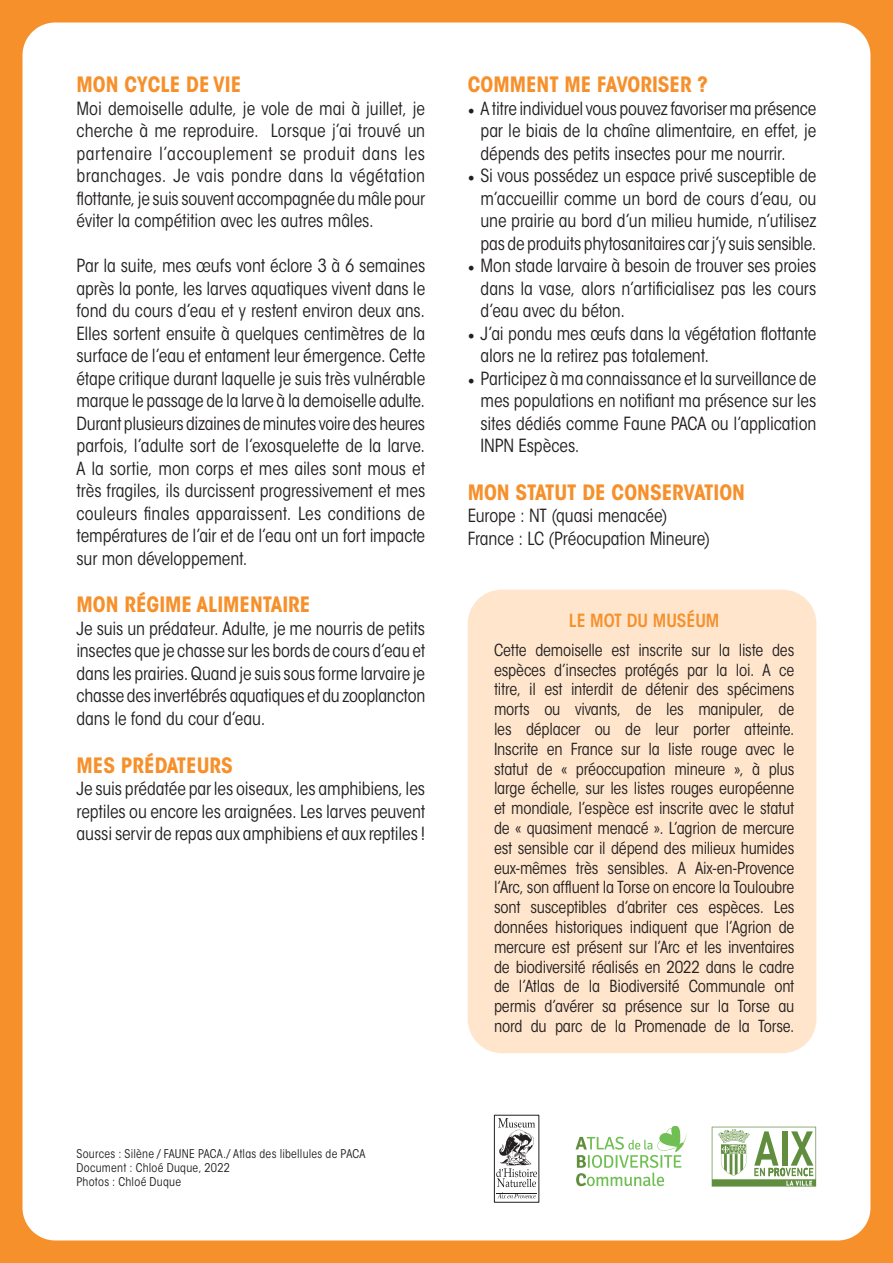
<style>
.page{position:relative;width:893px;height:1263px;background:#fff}
.page>*{position:absolute;margin:0;border:0;box-sizing:border-box;transform-origin:0 0}
.t1{font:700 condensed 21px "ITC Avant Garde Std";color:#f6902b}
.t2{font:condensed 18px/22.5px "ITC Avant Garde Std";letter-spacing:-.01em;color:#231f20;text-align:justify}
.t3{font:600 condensed 18px "ITC Avant Garde Std";color:#f6902b}
.t4{font:condensed 16.5px/19.8px "ITC Avant Garde Std";letter-spacing:-.01em;color:#231f20;text-align:justify}
.t5{font:condensed 12px "ITC Avant Garde Std";letter-spacing:.02em;color:#231f20}
.s1{font-family:"Minion Pro";font-stretch:normal}
</style>
<div class="page">
<div style="left:0;top:0;width:893px;height:1263px;border:22px solid #f6902b;border-radius:44px"></div>
<div style="left:468px;top:590px;width:348px;height:463px;background:#fee5cc;border-radius:34px"></div>
<div style="left:494px;top:1115px;width:45px;height:87px;background:linear-gradient(to right,#fff,#fff)"></div>
<div style="left:494px;top:1115px;width:45px;height:87px;border:1px solid #231f20"></div>
<svg style="left:496px;top:1118px;width:41px;height:80px"></svg>
<hr style="left:496px;top:1193px;width:41px;height:1px;background:#231f20">
<svg style="left:576px;top:1127px;width:111px;height:59px"></svg>
<svg style="left:712px;top:1127px;width:104px;height:59px"></svg>
<p class="t1" style="left:77px;top:71px;width:166px">MON CYCLE DE VIE</p>
<p class="t2" style="left:77px;top:97px;width:350px">Moi demoiselle adulte, je vole de mai à juillet, je cherche à me reproduire. Lorsque j’ai trouvé un partenaire l’accouplement se produit dans les branchages. Je vais pondre dans la végétation flottante, je suis souvent accompagnée du mâle pour éviter la compétition avec les autres mâles.</p>
<p class="t2" style="left:77px;top:254px;width:350px">Par la suite, mes œufs vont éclore 3 à 6 semaines après la ponte, les larves aquatiques vivent dans le fond du cours d’eau et y restent environ deux ans.<br>Elles sortent ensuite à quelques centimètres de la surface de l’eau et entament leur émergence. Cette étape critique durant laquelle je suis très vulnérable marque le passage de la larve à la demoiselle adulte.<br>Durant plusieurs dizaines de minutes voire des heures parfois, l’adulte sort de l’exosquelette de la larve.<br>A la sortie, mon corps et mes ailes sont mous et très fragiles, ils durcissent progressivement et mes couleurs finales apparaissent. Les conditions de températures de l’air et de l’eau ont un fort impacte sur mon développement.</p>
<p class="t1" style="left:77px;top:591px;width:235px">MON RÉGIME ALIMENTAIRE</p>
<p class="t2" style="left:77px;top:617px;width:350px">Je suis un prédateur. Adulte, je me nourris de petits insectes que je chasse sur les bords de cours d’eau et dans les prairies. Quand je suis sous forme larvaire je chasse des invertébrés aquatiques et du zooplancton dans le fond du cour d’eau.</p>
<p class="t1" style="left:77px;top:751px;width:158px">MES PRÉDATEURS</p>
<p class="t2" style="left:77px;top:777px;width:350px">Je suis prédatée par les oiseaux, les amphibiens, les reptiles ou encore les araignées. Les larves peuvent aussi servir de repas aux amphibiens et aux reptiles !</p>
<p class="t1" style="left:468px;top:71px;width:242px">COMMENT ME FAVORISER ?</p>
<p class="t2" style="left:480px;top:97px;width:337px;text-indent:-13px"><span class="s1">•</span> A titre individuel vous pouvez favoriser ma présence par le biais de la chaîne alimentaire, en effet, je dépends des petits insectes pour me nourrir.</p>
<p class="t2" style="left:480px;top:164px;width:337px;text-indent:-13px"><span class="s1">•</span> Si vous possédez un espace privé susceptible de m’accueillir comme un bord de cours d’eau, ou une prairie au bord d’un milieu humide, n’utilisez pas de produits phytosanitaires car j’y suis sensible.</p>
<p class="t2" style="left:480px;top:254px;width:337px;text-indent:-13px"><span class="s1">•</span> Mon stade larvaire à besoin de trouver ses proies dans la vase, alors n’artificialisez pas les cours d’eau avec du béton.</p>
<p class="t2" style="left:480px;top:322px;width:337px;text-indent:-13px"><span class="s1">•</span> J’ai pondu mes œufs dans la végétation flottante alors ne la retirez pas totalement.</p>
<p class="t2" style="left:480px;top:367px;width:337px;text-indent:-13px"><span class="s1">•</span> Participez à ma connaissance et la surveillance de mes populations en notifiant ma présence sur les sites dédiés comme Faune PACA ou l’application INPN Espèces.</p>
<p class="t1" style="left:468px;top:479px;width:279px">MON STATUT DE CONSERVATION</p>
<p class="t2" style="left:468px;top:505px;width:201px">Europe : NT (quasi menacée)</p>
<p class="t2" style="left:468px;top:527px;width:244px">France : LC (Préocupation Mineure)</p>
<p class="t3" style="left:569px;top:610px;width:152px">LE MOT DU MUSÉUM</p>
<p class="t4" style="left:494px;top:640px;width:302px">Cette demoiselle est inscrite sur la liste des espèces d’insectes protégés par la loi. A ce titre, il est interdit de détenir des spécimens morts ou vivants, de les manipuler, de les déplacer ou de leur porter atteinte.</p>
<p class="t4" style="left:494px;top:739px;width:302px">Inscrite en France sur la liste rouge avec le statut de « préoccupation mineure », à plus large échelle, sur les listes rouges européenne et mondiale, l’espèce est inscrite avec le statut de « quasiment menacé ». L’agrion de mercure est sensible car il dépend des milieux humides eux-mêmes très sensibles. A Aix-en-Provence l’Arc, son affluent la Torse on encore la Touloubre sont susceptibles d’abriter ces espèces. Les données historiques indiquent que l’Agrion de mercure est présent sur l’Arc et les inventaires de biodiversité réalisés en 2022 dans le cadre de l’Atlas de la Biodiversité Communale ont permis d’avérer sa présence sur la Torse au nord du parc de la Promenade de la Torse.</p>
<p class="t5" style="left:77px;top:1146px;width:290px">Sources : Silène / FAUNE PACA./ Atlas des libellules de PACA</p>
<p class="t5" style="left:77px;top:1160px;width:155px">Document : Chloé Duque, 2022</p>
<p class="t5" style="left:77px;top:1175px;width:106px">Photos : Chloé Duque</p>
</div>
